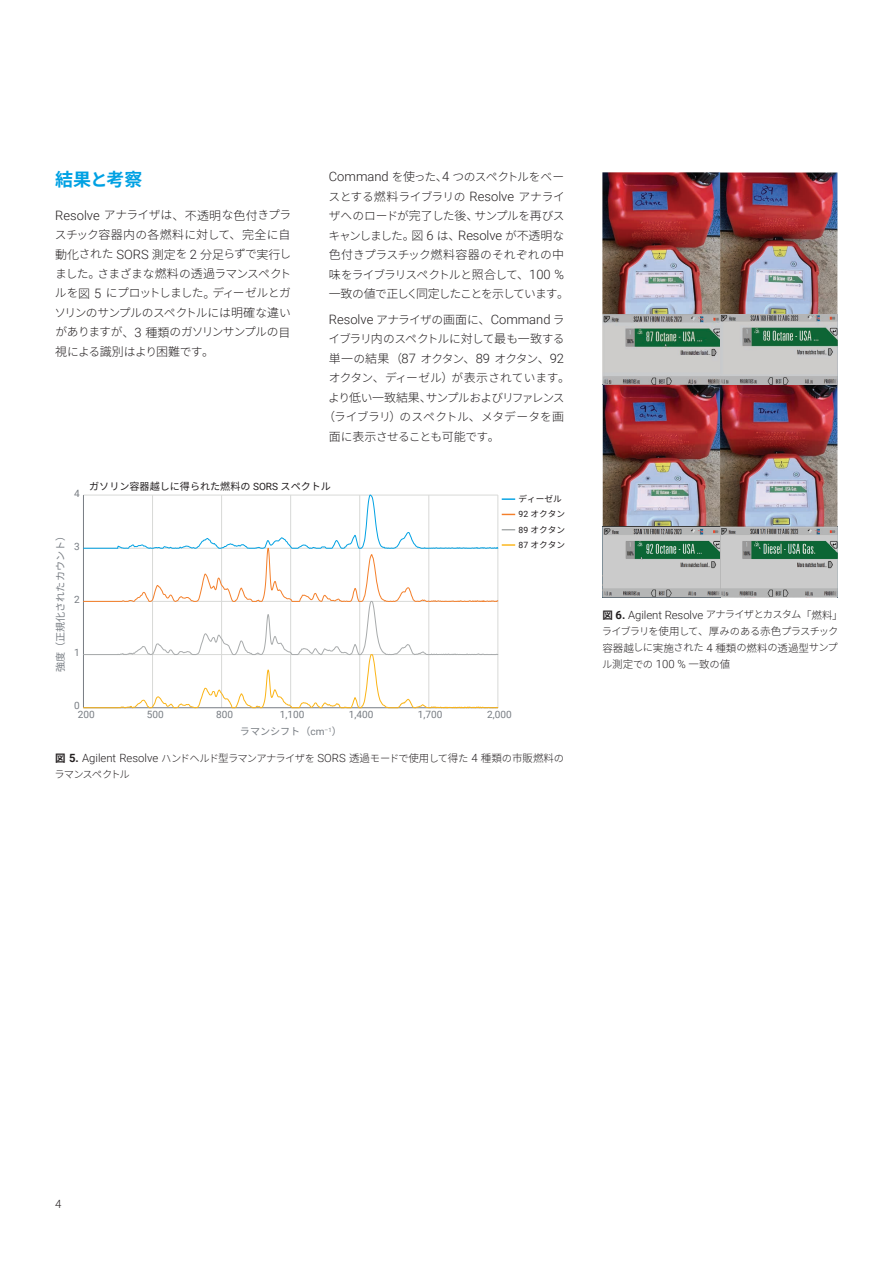
<style>
.page{position:relative;width:893px;height:1263px;background:#fff}
.page>*{position:absolute;margin:0;border:0;box-sizing:border-box;transform-origin:0 0}
.Header_1{font:700 18px "Noto Sans CJ Kjp";color:#00a1e3}
.Text{font:300 12.9px "Roboto";color:#231f20}
.Text-2{font:300 12px/19.5px "Noto Sans CJ Kjp";letter-spacing:.025em;color:#231f20}
.Text-3{font:300 11.7px/19.5px "Noto Sans CJ Kjp";letter-spacing:-.065em;color:#231f20;text-align:justify}
.Text-4{font:300 11.7px "Noto Sans CJ Kjp";letter-spacing:-.09em;color:#231f20}
.Text-5{font:300 11.7px "Noto Sans CJ Kjp";letter-spacing:-.1em;color:#231f20}
.Text-6{font:300 11.7px "Noto Sans CJ Kjp";letter-spacing:-.095em;color:#231f20}
.Text-7{font:300 11.7px "Noto Sans CJ Kjp";letter-spacing:-.03em;color:#231f20}
.Text-8{font:300 11.7px "Noto Sans CJ Kjp";letter-spacing:-.025em;color:#231f20}
.t1{font:300 11.4px "Roboto";letter-spacing:-.005em;color:#231f20}
.t2{font:300 10.5px/16.5px "Noto Sans CJ Kjp";color:#231f20}
.t3{font:300 10.35px/16.5px "Noto Sans CJ Kjp";letter-spacing:-.085em;color:#231f20}
.t4{font:10.05px "Roboto";color:#787d83}
.t5{font:10.05px "Noto Sans CJ Kjp";color:#787d83}
.t6{font:10.05px "Noto Sans CJ Kjp";color:#231f20}
.t7{font:8.7px/15.3px "Noto Sans CJ Kjp";color:#231f20}
.s1{font-size:17.7px}
.s2{font-family:"Roboto";font-size:12.9px}
.s3{font-size:12px}
.s4{font-size:11.7px}
.s5{font-family:"Noto Sans CJ Kjp";font-size:11.7px}
.s6{font-family:"Noto Sans CJ Kjp";font-size:12px}
.s7{font-family:"Roboto"}
.s8{font-weight:700;font-size:10.5px}
.s9{font-family:"Roboto";font-weight:700;font-size:11.4px}
.s10{font-family:"Roboto";font-size:11.4px}
.s11{font-size:10.5px}
.s12{font-family:"Noto Sans CJ Kjp";font-weight:700;font-size:10.5px}
.s13{font-weight:700}
.s14{font-family:"Noto Sans CJ Kjp";font-size:10.35px}
.s15{font-family:"Noto Sans CJ Kjp";font-size:10.5px}
.s16{font-size:10.35px}
</style>
<div class="page">
<svg style="left:83px;top:494px;width:431px;height:215px"></svg>
<img style="left:602px;top:172px;width:235px;height:425px">
<img style="left:720px;top:172px;width:1px;height:142px">
<img style="left:603px;top:385px;width:117px;height:1px">
<img style="left:720px;top:385px;width:117px;height:1px">
<img style="left:602px;top:314px;width:236px;height:71px">
<img style="left:603px;top:527px;width:235px;height:70px">
<p class="Header_1" style="left:55px;top:169px;width:89px">結果<span class="s1">と</span>考察</p>
<p class="Text-3" style="left:55px;top:206px;width:237px"><span class="s2">Resolve</span> アナライザは<span class="s3">、不透明</span>な<span class="s3">色付</span>きプラ</p>
<p class="Text-2" style="left:55px;top:225px;width:238px"><span class="s4">スチック</span>容器内<span class="s4">の</span>各燃料<span class="s4">に</span>対<span class="s4">して</span>、完全<span class="s4">に</span>自動化<span class="s4">された</span> <span class="s2">SORS</span> 測定<span class="s4">を</span> <span class="s2">2</span> 分足<span class="s4">らずで</span>実行<span class="s4">し</span></p>
<p class="Text-3" style="left:55px;top:264px;width:238px">ました<span class="s3">。</span>さまざまな<span class="s3">燃料</span>の<span class="s3">透過</span>ラマンスペクトルを<span class="s3">図</span> <span class="s2">5</span> にプロットしました<span class="s3">。</span>ディーゼルとガソリンのサンプルのスペクトルには<span class="s3">明確</span>な<span class="s3">違</span>いがありますが<span class="s3">、</span><span class="s2">3</span> <span class="s3">種類</span>のガソリンサンプルの<span class="s3">目視</span>による<span class="s3">識別</span>はより<span class="s3">困難</span>です<span class="s3">。</span></p>
<p class="Text-3" style="left:328px;top:168px;width:242px;text-align:left"><span class="s2">Command</span> を<span class="s3">使</span>った<span class="s3">、</span><span class="s2">4</span> つのスペクトルをベースとする<span class="s3">燃料</span>ライブラリの <span class="s2">Resolve</span> アナライザへのロードが<span class="s3">完了</span>した<span class="s3">後、</span>サンプルを<span class="s3">再</span>びスキャンしました<span class="s3">。図</span> <span class="s2">6</span> は<span class="s3">、</span><span class="s2">Resolve</span> が<span class="s3">不透明</span>な<span class="s3">色付</span>きプラスチック<span class="s3">燃料容器</span>のそれぞれの<span class="s3">中味</span>をライブラリスペクトルと<span class="s3">照合</span>して<span class="s3">、</span><span class="s2">100 %</span><span class="s3">一致</span>の<span class="s3">値</span>で<span class="s3">正</span>しく<span class="s3">同定</span>したことを<span class="s3">示</span>しています<span class="s3">。</span></p>
<p class="Text" style="left:329px;top:310px;width:237px">Resolve <span class="s5">アナライザの</span><span class="s6">画面</span><span class="s5">に</span><span class="s6">、</span>Command <span class="s5">ラ</span></p>
<p class="Text-6" style="left:329px;top:332px;width:238px">イブラリ<span class="s3">内</span>のスペクトルに<span class="s3">対</span>して<span class="s3">最</span>も<span class="s3">一致</span>する</p>
<p class="Text-4" style="left:329px;top:352px;width:237px"><span class="s3">単一</span>の<span class="s3">結果（</span><span class="s2">87</span> オクタン<span class="s3">、</span><span class="s2">89</span> オクタン<span class="s3">、</span><span class="s2">92</span></p>
<p class="Text-7" style="left:329px;top:371px;width:243px">オクタン<span class="s3">、</span>ディーゼル<span class="s3">）</span>が<span class="s3">表示</span>されています<span class="s3">。</span></p>
<p class="Text-5" style="left:328px;top:391px;width:238px">より<span class="s3">低</span>い<span class="s3">一致結果、</span>サンプルおよびリファレンス</p>
<p class="Text-8" style="left:323px;top:410px;width:242px"><span class="s3">（</span>ライブラリ<span class="s3">）</span>のスペクトル<span class="s3">、</span>メタデータを<span class="s3">画</span></p>
<p class="Text-3" style="left:329px;top:427px;width:173px"><span class="s3">面</span>に<span class="s3">表示</span>させることも<span class="s3">可能</span>です<span class="s3">。</span></p>
<p class="t4" style="left:74px;top:486px;width:7px">4</p>
<p class="t6" style="left:89px;top:480px;width:243px">ガソリン容器越しに得られた燃料の <span class="s7">SORS</span> スペクトル</p>
<p class="t5" style="left:55px;top:672px;width:142px;rotate:-90deg">強度（正規化されたカウント）</p>
<p class="t4" style="left:74px;top:539px;width:7px">3</p>
<p class="t4" style="left:74px;top:592px;width:7px">2</p>
<p class="t4" style="left:74px;top:646px;width:7px">1</p>
<p class="t7" style="left:519px;top:491px;width:48px">ディーゼル<br><span class="s7">92</span> オクタン<br><span class="s7">89</span> オクタン<br><span class="s7">87</span> オクタン</p>
<p class="t4" style="left:74px;top:699px;width:7px">0</p>
<p class="t4" style="left:78px;top:707px;width:18px">200</p>
<p class="t4" style="left:147px;top:707px;width:18px">500</p>
<p class="t4" style="left:216px;top:707px;width:18px">800</p>
<p class="t4" style="left:280px;top:707px;width:26px">1,100</p>
<p class="t4" style="left:349px;top:707px;width:26px">1,400</p>
<p class="t4" style="left:418px;top:707px;width:26px">1,700</p>
<p class="t4" style="left:487px;top:707px;width:26px">2,000</p>
<p class="t5" style="left:240px;top:726px;width:103px">ラマンシフト（<span class="s7">cm</span><sup>–1</sup>）</p>
<p class="t3" style="left:55px;top:750px;width:511px"><span class="s8">図</span> <span class="s9">5.</span> <span class="s10">Agilent Resolve</span> ハンドヘルド<span class="s11">型</span>ラマンアナライザを <span class="s10">SORS</span> <span class="s11">透過</span>モードで<span class="s11">使用</span>して<span class="s11">得</span>た <span class="s10">4</span> <span class="s11">種類</span>の<span class="s11">市販燃料</span>のラマンスペクトル</p>
<p class="t1" style="left:602px;top:606px;width:242px"><span class="s12">図</span> <span class="s13">6.</span> Agilent Resolve <span class="s14">アナライザとカスタム</span><span class="s15">「燃料」</span></p>
<p class="t3" style="left:602px;top:623px;width:238px">ライブラリを<span class="s11">使用</span>して<span class="s11">、厚</span>みのある<span class="s11">赤色</span>プラスチック</p>
<p class="t2" style="left:602px;top:640px;width:237px">容器越<span class="s16">しに</span>実施<span class="s16">された</span> <span class="s10">4</span> 種類<span class="s16">の</span>燃料<span class="s16">の</span>透過型<span class="s16">サンプル</span>測定<span class="s16">での</span> <span class="s10">100 %</span> 一致<span class="s16">の</span>値</p>
<p class="t1" style="left:55px;top:1196px;width:8px">4</p>
</div>
